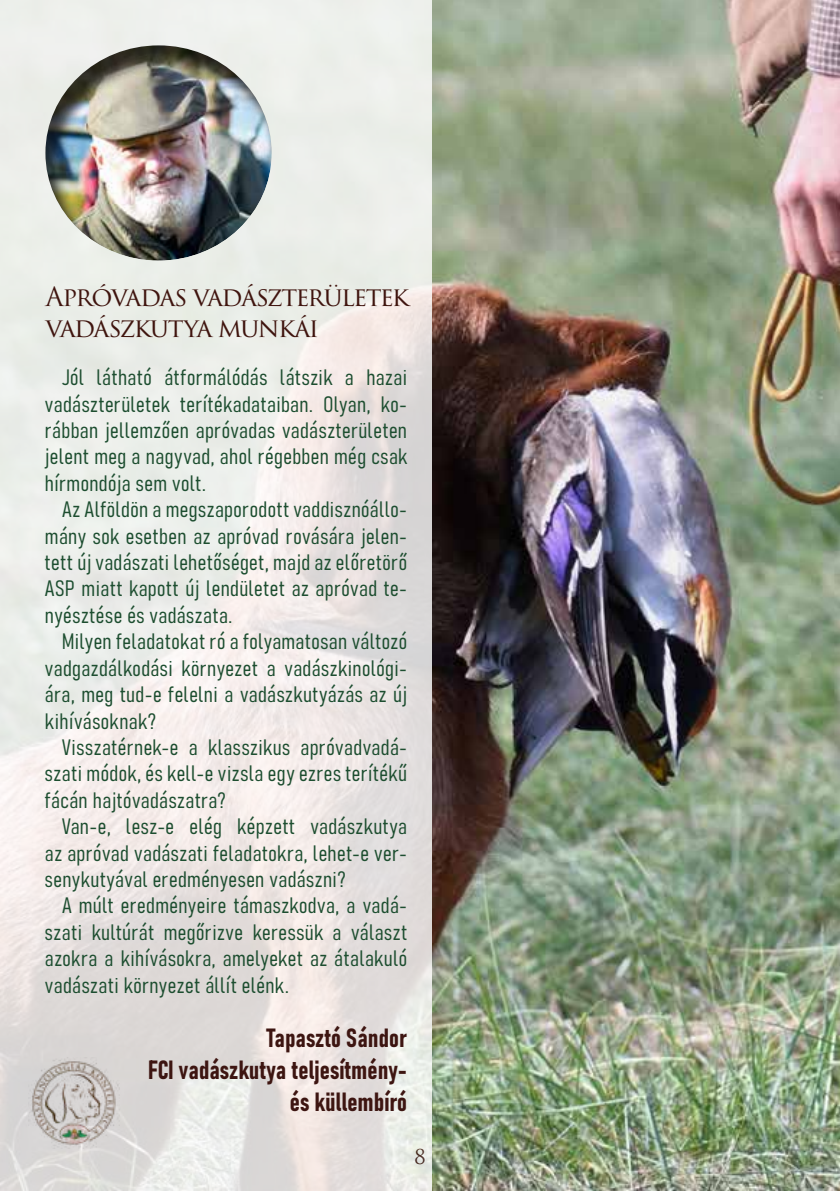
<style>
.page{position:relative;width:840px;height:1191px;background:#fff}
.page>*{position:absolute;margin:0;border:0;box-sizing:border-box;transform-origin:0 0}
.t1{font:26px/32px "Bahnschrift";color:#3d1511;text-align:right}
.t2{font:26px/31.2px "Trajan Pro 3";letter-spacing:-.06em;color:#3f140e}
.t3{font:22px/26.4px "Bahnschrift";letter-spacing:.02em;color:#1d4e30;text-align:justify}
.t4{font:20px "Trajan Pro 3";color:#3d1511}
</style>
<div class="page">
<img style="left:0;top:0;width:432px;height:1191px">
<div style="left:45px;top:42px;width:230px;height:220px;background:#000;opacity:.73"></div>
<img style="left:432px;top:0;width:407px;height:1191px">
<p class="t2" style="left:45px;top:282px;width:366px">Apróvadas vadászterületek vadászkutya munkái</p>
<p class="t3" style="left:45px;top:363px;width:363px;text-indent:17px">Jól látható átformálódás látszik a hazai vadászterületek terítékadataiban. Olyan, ko&shy;rábban jellemzően apróvadas vadászterületen jelent meg a nagyvad, ahol régebben még csak hírmondója sem volt.</p>
<p class="t3" style="left:45px;top:495px;width:363px;text-indent:17px">Az Alföldön a megszaporodott vaddisznóállo&shy;mány sok esetben az apróvad rovására jelen&shy;tett új vadászati lehetőséget, majd az előretörő ASP miatt kapott új lendületet az apróvad te&shy;nyésztése és vadászata.</p>
<p class="t3" style="left:45px;top:627px;width:363px;text-indent:17px">Milyen feladatokat ró a folyamatosan változó vadgazdálkodási környezet a vadászkinológi&shy;ára, meg tud-e felelni a vadászkutyázás az új kihívásoknak?</p>
<p class="t3" style="left:45px;top:732px;width:363px;text-indent:17px">Visszatérnek-e a klasszikus apróvadvadá&shy;szati módok, és kell-e vizsla egy ezres terítékű fácán hajtóvadászatra?</p>
<p class="t3" style="left:45px;top:811px;width:363px;text-indent:17px">Van-e, lesz-e elég képzett vadászkutya az apróvad vadászati feladatokra, lehet-e ver&shy;senykutyával eredményesen vadászni?</p>
<p class="t3" style="left:45px;top:891px;width:363px;text-indent:17px">A múlt eredményeire támaszkodva, a vadá&shy;szati kultúrát megőrizve keressük a választ azokra a kihívásokra, amelyeket az átalakuló vadászati környezet állít elénk.</p>
<p class="t1" style="left:148px;top:1019px;width:260px">Tapasztó Sándor<br>FCI vadászkutya teljesítmény&shy;és küllembíró</p>
<p class="t4" style="left:414px;top:1143px;width:13px">8</p>
</div>
